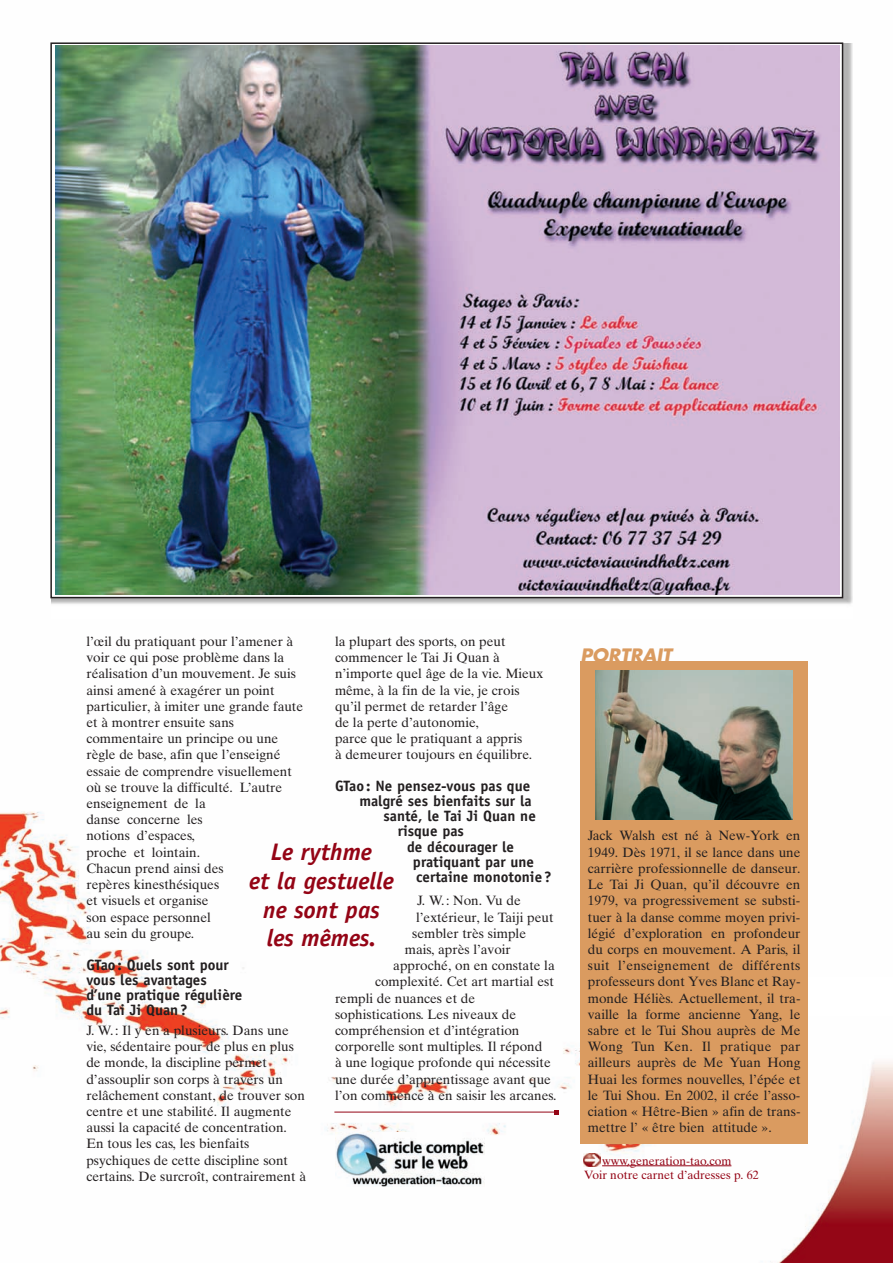
<style>
.page{position:relative;width:893px;height:1263px;background:#fff}
.page>*{position:absolute;margin:0;border:0;box-sizing:border-box;transform-origin:0 0}
.t1{font:italic 700 24px/28.8px "Officina Sans";color:#940415;text-align:center}
.t2{font:italic 700 18px "Futura";color:#da9b60}
.t3{font:700 15px/15px "Officina Sans";color:#231f20}
.t4{font:13.5px/16.2px "Times Ten";color:#231f20}
.t5{font:12px/14.4px "Times Ten";color:#940415}
</style>
<div class="page">
<img style="left:0;top:42px;width:893px;height:1221px">
<p class="t4" style="left:335px;top:635px;width:210px">la plupart des sports, on peut commencer le Tai Ji Quan à n’importe quel âge de la vie. Mieux même, à la fin de la vie, je crois qu’il permet de retarder l’âge<br>de la perte d’autonomie,<br>parce que le pratiquant a appris<br>à demeurer toujours en équilibre.</p>
<p class="t3" style="left:335px;top:780px;width:197px">GTao: Ne pensez-vous pas que</p>
<p class="t3" style="left:359px;top:795px;width:174px">malgré ses bienfaits sur la</p>
<p class="t3" style="left:383px;top:810px;width:154px">santé, le Tai Ji Quan ne</p>
<p class="t3" style="left:398px;top:825px;width:68px">risque pas</p>
<p class="t3" style="left:407px;top:840px;width:108px">de décourager le</p>
<p class="t3" style="left:413px;top:855px;width:123px">pratiquant par une</p>
<p class="t3" style="left:416px;top:870px;width:137px">certaine monotonie?</p>
<p class="t4" style="left:417px;top:894px;width:105px">J. W. : Non. Vu de</p>
<p class="t4" style="left:416px;top:910px;width:139px">l’extérieur, le Taiji peut</p>
<p class="t4" style="left:412px;top:926px;width:115px">sembler très simple</p>
<p class="t4" style="left:405px;top:942px;width:108px">mais, après l’avoir</p>
<p class="t4" style="left:393px;top:959px;width:163px">approché, on en constate la</p>
<p class="t4" style="left:375px;top:975px;width:180px">complexité. Cet art martial est</p>
<p class="t4" style="left:335px;top:991px;width:142px">rempli de nuances et de</p>
<p class="t4" style="left:335px;top:1007px;width:183px">sophistications. Les niveaux de</p>
<p class="t4" style="left:335px;top:1023px;width:186px">compréhension et d’intégration</p>
<p class="t4" style="left:335px;top:1040px;width:209px">corporelle sont multiples. Il répond</p>
<p class="t4" style="left:335px;top:1056px;width:217px">à une logique profonde qui nécessite</p>
<p class="t4" style="left:335px;top:1072px;width:217px">une durée d’apprentissage avant que</p>
<p class="t4" style="left:335px;top:1088px;width:223px">l’on commence à en saisir les arcanes.</p>
<p class="t4" style="left:86px;top:635px;width:218px">l’œil du pratiquant pour l’amener à voir ce qui pose problème dans la réalisation d’un mouvement. Je suis ainsi amené à exagérer un point particulier, à imiter une grande faute et à montrer ensuite sans commentaire un principe ou une règle de base, afin que l’enseigné essaie de comprendre visuellement où se trouve la difficulté. L’autre enseignement de la<br>danse concerne les<br>notions d’espaces,<br>proche et lointain.<br>Chacun prend ainsi des<br>repères kinesthésiques<br>et visuels et organise<br>son espace personnel<br>au sein du groupe.</p>
<p class="t3" style="left:86px;top:958px;width:157px">GTao: Quels sont pour vous les avantages d’une pratique régulière du Tai Ji Quan?</p>
<p class="t4" style="left:86px;top:1023px;width:221px">J. W. : Il y en a plusieurs. Dans une vie, sédentaire pour de plus en plus de monde, la discipline permet d’assouplir son corps à travers un relâchement constant, de trouver son centre et une stabilité. Il augmente aussi la capacité de concentration.<br>En tous les cas, les bienfaits psychiques de cette discipline sont certains. De surcroît, contrairement à</p>
<h1 class="t1" style="left:249px;top:839px;width:146px">Le rythme<br>et la gestuelle ne sont pas les mêmes.</h1>
<h2 class="t2" style="left:580px;top:647px;width:96px">PORTRAIT</h2>
<p class="t4" style="left:588px;top:829px;width:214px;text-align:justify">Jack Walsh est né à New-York en 1949. Dès 1971, il se lance dans une carrière professionnelle de danseur.<br>Le Tai Ji Quan, qu’il découvre en 1979, va progressivement se substi&shy;tuer à la danse comme moyen privi&shy;légié d’exploration en profondeur du corps en mouvement. A Paris, il suit l’enseignement de différents professeurs dont Yves Blanc et Ray&shy;monde Héliès. Actuellement, il tra&shy;vaille la forme ancienne Yang, le sabre et le Tui Shou auprès de Me Wong Tun Ken. Il pratique par ailleurs auprès de Me Yuan Hong Huai les formes nouvelles, l’épée et le Tui Shou. En 2002, il crée l’asso&shy;ciation « Hêtre-Bien » afin de trans&shy;mettre l’ « être bien attitude ».</p>
<p class="t5" style="left:584px;top:1154px;width:176px;text-indent:18px">www.generation-tao.com<br>Voir notre carnet d’adresses p. 62</p>
</div>
